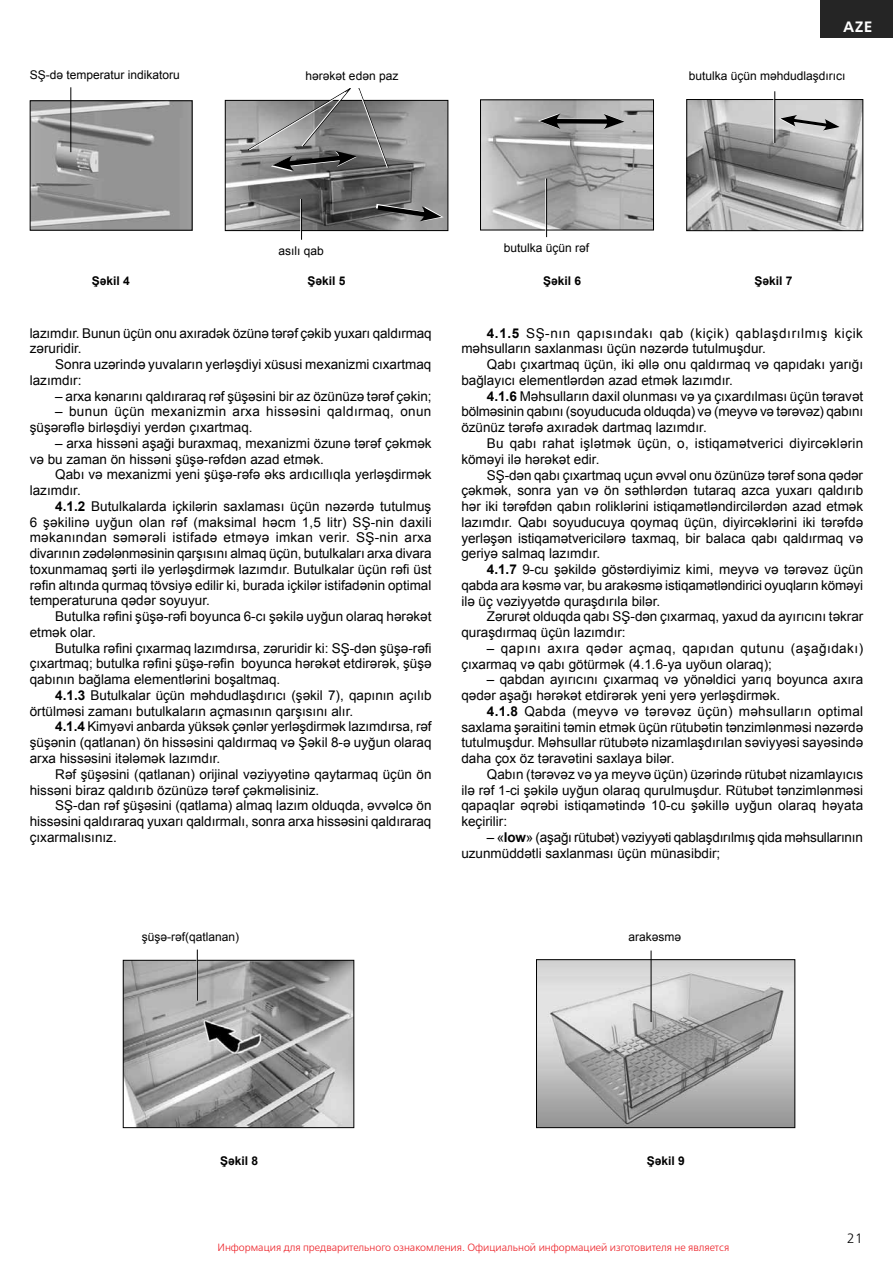
<style>
.page{position:relative;width:893px;height:1263px;background:#fff}
.page>*{position:absolute;margin:0;border:0;box-sizing:border-box;transform-origin:0 0}
.t1{font:15px "Free Set Demi Bold C";color:#fff}
.t2{font:13.5px/15.8px "Arial";color:#000}
.t3{font:13.5px/15.8px "Arial";letter-spacing:.035em;color:#000}
.t4{font:13.5px/15.8px "Arial";letter-spacing:.025em;color:#000}
.t5{font:13.5px "Free Set Light C";color:#000}
.t6{font:12px "Arial";color:#000}
.t7{font:700 12px "Arial";color:#000}
.t8{font:10.5px "Free Set Light C";color:#ed1d24}
.s1{font-weight:700}
</style>
<div class="page">
<div style="left:821px;top:0;width:72px;height:38px;background:#252525"></div>
<img style="left:688px;top:101px;width:173px;height:128px">
<div style="left:686px;top:99px;width:177px;height:132px;border:1px solid #000"></div>
<img style="left:482px;top:101px;width:170px;height:127px">
<div style="left:480px;top:99px;width:174px;height:131px;border:1px solid #000"></div>
<div style="left:552px;top:119px;width:60px;height:5px;background:#000"></div>
<svg style="left:538px;top:113px;width:22px;height:16px"></svg>
<svg style="left:603px;top:113px;width:21px;height:16px"></svg>
<hr style="left:545px;top:178px;width:1px;height:59px;background:#fff">
<img style="left:227px;top:102px;width:219px;height:127px">
<div style="left:225px;top:100px;width:223px;height:131px;border:1px solid #000"></div>
<img style="left:32px;top:102px;width:158px;height:127px">
<div style="left:30px;top:100px;width:162px;height:131px;border:1px solid #000"></div>
<svg style="left:371px;top:201px;width:73px;height:20px"></svg>
<svg style="left:247px;top:88px;width:142px;height:84px"></svg>
<hr style="left:70px;top:87px;width:1px;height:65px;background:#000">
<hr style="left:300px;top:199px;width:1px;height:41px;background:#fff">
<hr style="left:301px;top:199px;width:1px;height:41px;background:#000">
<hr style="left:546px;top:178px;width:1px;height:59px;background:#000">
<hr style="left:774px;top:91px;width:1px;height:52px;background:#000">
<svg style="left:779px;top:115px;width:61px;height:16px"></svg>
<img style="left:538px;top:961px;width:255px;height:165px">
<div style="left:536px;top:959px;width:259px;height:169px;border:1px solid #000"></div>
<hr style="left:651px;top:950px;width:1px;height:72px;background:#000">
<img style="left:125px;top:962px;width:227px;height:164px">
<div style="left:123px;top:960px;width:231px;height:168px;border:1px solid #000"></div>
<hr style="left:197px;top:949px;width:1px;height:52px;background:#000">
<p class="t1" style="left:843px;top:19px;width:30px">AZE</p>
<p class="t6" style="left:30px;top:67px;width:152px">SŞ-də temperatur indikatoru</p>
<p class="t6" style="left:306px;top:68px;width:94px">hərəkət edən paz</p>
<p class="t6" style="left:689px;top:68px;width:158px">butulka üçün məhdudlaşdırıcı</p>
<p class="t7" style="left:92px;top:273px;width:40px">Şəkil 4</p>
<p class="t6" style="left:279px;top:243px;width:47px">asılı qab</p>
<p class="t6" style="left:504px;top:240px;width:87px">butulka üçün rəf</p>
<p class="t7" style="left:308px;top:272px;width:40px">Şəkil 5</p>
<p class="t7" style="left:543px;top:272px;width:40px">Şəkil 6</p>
<p class="t7" style="left:755px;top:272px;width:40px">Şəkil 7</p>
<p class="t2" style="left:30px;top:325px;width:403px">lazımdır. Bunun üçün onu axıradək özünə tərəf çəkib yuxarı qaldırmaq zəruridir.</p>
<p class="t2" style="left:30px;top:357px;width:403px;text-indent:26px">Sonra uzərində yuvaların yerləşdiyi xüsusi mexanizmi cıxartmaq lazımdır:</p>
<p class="t2" style="left:55px;top:388px;width:378px">– arxa kənarını qaldıraraq rəf şüşəsini bir az özünüzə tərəf çəkin;</p>
<p class="t4" style="left:30px;top:404px;width:403px;text-indent:26px">– bunun üçün mexanizmin arxa hissəsini qaldırmaq, onun şüşərəflə birləşdiyi yerdən çıxartmaq.</p>
<p class="t2" style="left:30px;top:435px;width:403px;text-indent:26px">– arxa hissəni aşaği buraxmaq, mexanizmi özunə tərəf çəkmək və bu zaman ön hissəni şüşə-rəfdən azad etmək.</p>
<p class="t2" style="left:30px;top:467px;width:403px;text-indent:26px">Qabı və mexanizmi yeni şüşə-rəfə əks ardıcıllıqla yerləşdirmək lazımdır.</p>
<p class="t2" style="left:30px;top:498px;width:403px;text-align:justify;text-indent:26px"><span class="s1">4.1.2</span> Butulkalarda içkilərin saxlaması üçün nəzərdə tutulmuş 6 şəkilinə uyğun olan rəf (maksimal həcm 1,5 litr) SŞ-nin daxili məkanından səmərəli istifadə etməyə imkan verir. SŞ-nin arxa divarının zədələnməsinin qarşısını almaq üçün, butulkaları arxa divara toxunmamaq şərti ilə yerləşdirmək lazımdır. Butulkalar üçün rəfi üst rəfin altında qurmaq tövsiyə edilir ki, burada içkilər istifadənin optimal temperaturuna qədər soyuyur.</p>
<p class="t2" style="left:30px;top:609px;width:403px;text-indent:26px">Butulka rəfini şüşə-rəfi boyunca 6-cı şəkilə uyğun olaraq hərəkət etmək olar.</p>
<p class="t2" style="left:30px;top:640px;width:403px;text-align:justify;text-indent:26px">Butulka rəfini çıxarmaq lazımdırsa, zəruridir ki: SŞ-dən şüşə-rəfi çıxartmaq; butulka rəfini şüşə-rəfin boyunca hərəkət etdirərək, şüşə qabının bağlama elementlərini boşaltmaq.</p>
<p class="t2" style="left:30px;top:687px;width:403px;text-indent:26px"><span class="s1">4.1.3</span> Butulkalar üçün məhdudlaşdırıcı (şəkil 7), qapının açılıb örtülməsi zamanı butulkaların açmasının qarşısını alır.</p>
<p class="t2" style="left:30px;top:719px;width:403px;text-align:justify;text-indent:26px"><span class="s1">4.1.4</span> Kimyəvi anbarda yüksək çənlər yerləşdirmək lazımdırsa, rəf şüşənin (qatlanan) ön hissəsini qaldırmaq və Şəkil 8-ə uyğun olaraq arxa hissəsini itələmək lazımdır.</p>
<p class="t2" style="left:30px;top:766px;width:403px;text-indent:26px">Rəf şüşəsini (qatlanan) orijinal vəziyyətinə qaytarmaq üçün ön hissəni biraz qaldırıb özünüzə tərəf çəkməlisiniz.</p>
<p class="t2" style="left:30px;top:798px;width:403px;text-align:justify;text-indent:26px">SŞ-dan rəf şüşəsini (qatlama) almaq lazım olduqda, əvvəlcə ön hissəsini qaldıraraq yuxarı qaldırmalı, sonra arxa hissəsini qaldıraraq çıxarmalısınız.</p>
<p class="t2" style="left:461px;top:325px;width:403px;text-indent:26px"><span class="s1">4.1.5</span> SŞ-nın qapısındakı qab (kiçik) qablaşdırılmış kiçik məhsulların saxlanması üçün nəzərdə tutulmuşdur.</p>
<p class="t2" style="left:461px;top:357px;width:403px;text-indent:26px">Qabı çıxartmaq üçün, iki əllə onu qaldırmaq və qapıdakı yarığı bağlayıcı elementlərdən azad etmək lazımdır.</p>
<p class="t2" style="left:461px;top:388px;width:403px;text-align:justify;text-indent:26px"><span class="s1">4.1.6</span> Məhsulların daxil olunması və ya çıxardılması üçün təravət bölməsinin qabını (soyuducuda olduqda) və (meyvə və tərəvəz) qabını özünüz tərəfə axıradək dartmaq lazımdır.</p>
<p class="t2" style="left:461px;top:435px;width:403px;text-indent:26px">Bu qabı rahat işlətmək üçün, o, istiqamətverici diyircəklərin köməyi ilə hərəkət edir.</p>
<p class="t2" style="left:461px;top:467px;width:403px;text-align:justify;text-indent:26px">SŞ-dən qabı çıxartmaq uçun əvvəl onu özünüzə tərəf sona qədər çəkmək, sonra yan və ön səthlərdən tutaraq azca yuxarı qaldırıb hər iki tərəfdən qabın roliklərini istiqamətləndircilərdən azad etmək lazımdır. Qabı soyuducuya qoymaq üçün, diyircəklərini iki tərəfdə yerləşən istiqamətvericilərə taxmaq, bir balaca qabı qaldırmaq və geriyə salmaq lazımdır.</p>
<p class="t2" style="left:461px;top:562px;width:403px;text-align:justify;text-indent:26px"><span class="s1">4.1.7</span> 9-cu şəkildə göstərdiyimiz kimi, meyvə və tərəvəz üçün qabda ara kəsmə var, bu arakəsmə istiqamətləndirici oyuqların köməyi ilə üç vəziyyətdə quraşdırıla bilər.</p>
<p class="t2" style="left:461px;top:609px;width:403px;text-indent:26px">Zərurət olduqda qabı SŞ-dən çıxarmaq, yaxud da ayırıcını təkrar quraşdırmaq üçün lazımdır:</p>
<p class="t3" style="left:461px;top:640px;width:403px;text-indent:26px">– qapını axıra qədər açmaq, qapıdan qutunu (aşağıdakı) çıxarmaq və qabı götürmək (4.1.6-ya uyöun olaraq);</p>
<p class="t2" style="left:461px;top:672px;width:403px;text-indent:26px">– qabdan ayırıcını çıxarmaq və yönəldici yarıq boyunca axıra qədər aşağı hərəkət etdirərək yeni yerə yerləşdirmək.</p>
<p class="t2" style="left:461px;top:703px;width:403px;text-align:justify;text-indent:26px"><span class="s1">4.1.8</span> Qabda (meyvə və tərəvəz üçün) məhsulların optimal saxlama şəraitini təmin etmək üçün rütubətin tənzimlənməsi nəzərdə tutulmuşdur. Məhsullar rütubətə nizamlaşdırılan səviyyəsi sayəsində daha çox öz təravətini saxlaya bilər.</p>
<p class="t2" style="left:461px;top:766px;width:403px;text-align:justify;text-indent:26px">Qabın (tərəvəz və ya meyvə üçün) üzərində rütubət nizamlayıcıs ilə rəf 1-ci şəkilə uyğun olaraq qurulmuşdur. Rütubət tənzimlənməsi qapaqlar əqrəbi istiqamətində 10-cu şəkillə uyğun olaraq həyata keçirilir:</p>
<p class="t2" style="left:461px;top:829px;width:403px;text-indent:26px">– «<span class="s1">low</span>» (aşağı rütubət) vəziyyəti qablaşdırılmış qida məhsullarının uzunmüddətli saxlanması üçün münasibdir;</p>
<p class="t6" style="left:142px;top:929px;width:99px">şüşə-rəf(qatlanan)</p>
<p class="t6" style="left:628px;top:929px;width:54px">arakəsmə</p>
<p class="t7" style="left:220px;top:1153px;width:40px">Şəkil 8</p>
<p class="t7" style="left:647px;top:1153px;width:40px">Şəkil 9</p>
<p class="t8" style="left:217px;top:1242px;width:513px">Информация для предварительного ознакомления. Официальной информацией изготовителя не является</p>
<p class="t5" style="left:847px;top:1231px;width:18px">21</p>
</div>
